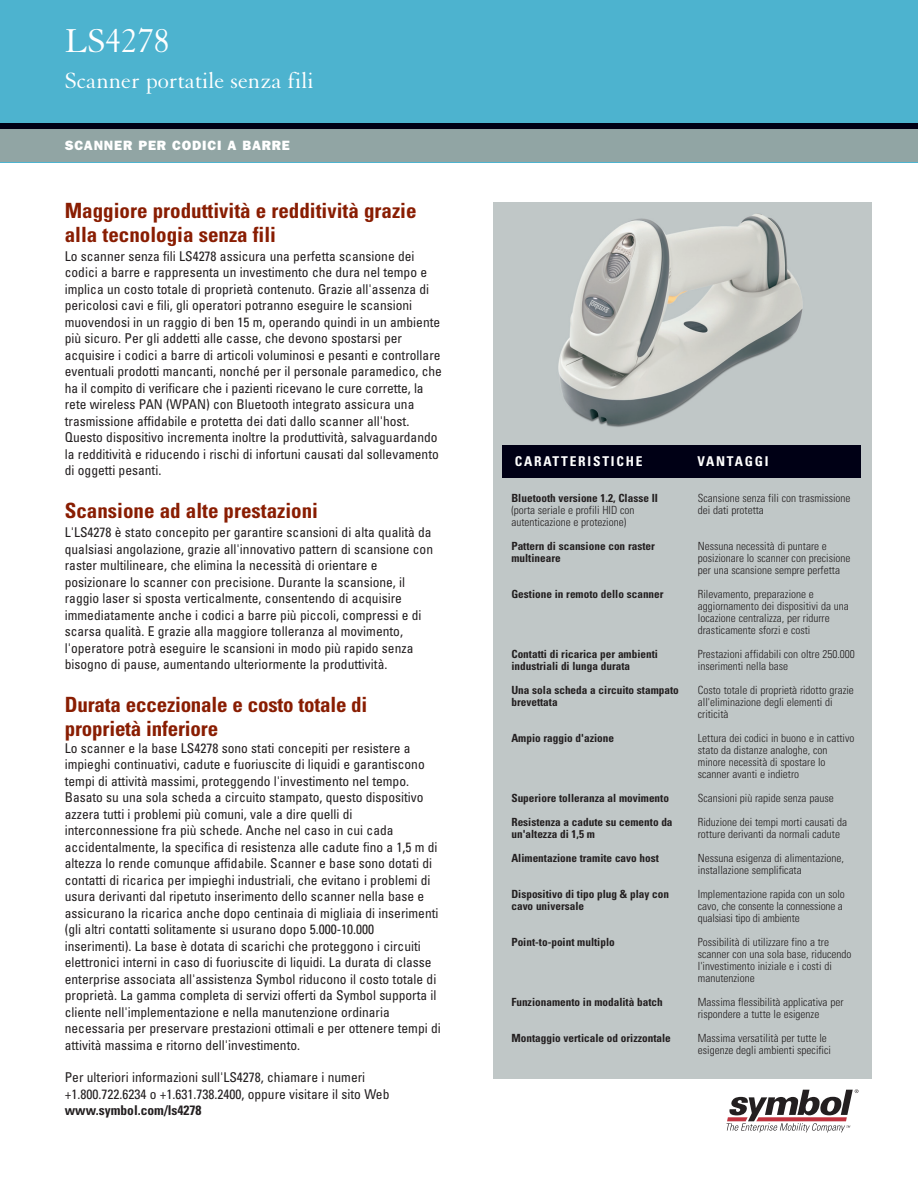
<style>
.page{position:relative;width:918px;height:1188px;background:#fff}
.page>*{position:absolute;margin:0;border:0;box-sizing:border-box;transform-origin:0 0}
.t1{font:36px "Granjon LT Std";color:#fff}
.t2{font:24px "Granjon LT Std";color:#fff}
.t3{font:700 condensed 21px/24px "Univers";color:#891d02}
.t4{font:condensed 13.5px/16.5px "Univers";color:#231f20}
.t5{font:700 condensed 13.5px "Univers";letter-spacing:.135em;color:#fff}
.t6{font:13.5px "ITC Franklin Gothic Std Hvy";letter-spacing:.06em;color:#fff}
.t7{font:700 condensed 13.5px "Univers";color:#231f20}
.t8{font:300 condensed 11.25px/12px "Univers";color:#231f20}
.t9{font:700 condensed 11.25px/12px "Univers";color:#231f20}
</style>
<div class="page">
<img style="left:493px;top:202px;width:378px;height:876px">
<div style="left:0;top:0;width:918px;height:162px;background:#4db3cf"></div>
<div style="left:502px;top:445px;width:359px;height:32px;background:#000015"></div>
<div style="left:0;top:126px;width:918px;height:36px;background:#91a5a4"></div>
<div style="left:0;top:123px;width:918px;height:5px;background:#000015"></div>
<svg style="left:727px;top:1089px;width:131px;height:43px"></svg>
<h1 class="t1" style="left:65px;top:26px;width:106px">LS4278</h1>
<h2 class="t2" style="left:65px;top:71px;width:251px">Scanner portatile senza fili</h2>
<p class="t6" style="left:65px;top:140px;width:227px">SCANNER PER CODICI A BARRE</p>
<h3 class="t3" style="left:65px;top:200px;width:353px">Maggiore produttività e redditività grazie alla tecnologia senza fili</h3>
<p class="t4" style="left:65px;top:249px;width:378px">Lo scanner senza fili LS4278 assicura una perfetta scansione dei codici a barre e rappresenta un investimento che dura nel tempo e implica un costo totale di proprietà contenuto. Grazie all'assenza di pericolosi cavi e fili, gli operatori potranno eseguire le scansioni muovendosi in un raggio di ben 15 m, operando quindi in un ambiente più sicuro. Per gli addetti alle casse, che devono spostarsi per acquisire i codici a barre di articoli voluminosi e pesanti e controllare eventuali prodotti mancanti, nonché per il personale paramedico, che ha il compito di verificare che i pazienti ricevano le cure corrette, la rete wireless PAN (WPAN) con Bluetooth integrato assicura una trasmissione affidabile e protetta dei dati dallo scanner all'host.<br>Questo dispositivo incrementa inoltre la produttività, salvaguardando la redditività e riducendo i rischi di infortuni causati dal sollevamento di oggetti pesanti.</p>
<h3 class="t3" style="left:65px;top:501px;width:255px">Scansione ad alte prestazioni</h3>
<p class="t4" style="left:65px;top:525px;width:370px">L'LS4278 è stato concepito per garantire scansioni di alta qualità da qualsiasi angolazione, grazie all'innovativo pattern di scansione con raster multilineare, che elimina la necessità di orientare e posizionare lo scanner con precisione. Durante la scansione, il raggio laser si sposta verticalmente, consentendo di acquisire immediatamente anche i codici a barre più piccoli, compressi e di scarsa qualità. E grazie alla maggiore tolleranza al movimento, l'operatore potrà eseguire le scansioni in modo più rapido senza bisogno di pause, aumentando ulteriormente la produttività.</p>
<h3 class="t3" style="left:65px;top:695px;width:304px">Durata eccezionale e costo totale di proprietà inferiore</h3>
<p class="t4" style="left:65px;top:741px;width:378px">Lo scanner e la base LS4278 sono stati concepiti per resistere a impieghi continuativi, cadute e fuoriuscite di liquidi e garantiscono tempi di attività massimi, proteggendo l'investimento nel tempo.<br>Basato su una sola scheda a circuito stampato, questo dispositivo azzera tutti i problemi più comuni, vale a dire quelli di interconnessione fra più schede. Anche nel caso in cui cada accidentalmente, la specifica di resistenza alle cadute fino a 1,5 m di altezza lo rende comunque affidabile. Scanner e base sono dotati di contatti di ricarica per impieghi industriali, che evitano i problemi di usura derivanti dal ripetuto inserimento dello scanner nella base e assicurano la ricarica anche dopo centinaia di migliaia di inserimenti (gli altri contatti solitamente si usurano dopo 5.000-10.000 inserimenti). La base è dotata di scarichi che proteggono i circuiti elettronici interni in caso di fuoriuscite di liquidi. La durata di classe enterprise associata all'assistenza Symbol riducono il costo totale di proprietà. La gamma completa di servizi offerti da Symbol supporta il cliente nell'implementazione e nella manutenzione ordinaria necessaria per preservare prestazioni ottimali e per ottenere tempi di attività massima e ritorno dell'investimento.</p>
<p class="t4" style="left:65px;top:1070px;width:326px">Per ulteriori informazioni sull'LS4278, chiamare i numeri +1.800.722.6234 o +1.631.738.2400, oppure visitare il sito Web</p>
<p class="t7" style="left:65px;top:1106px;width:138px">www.symbol.com/ls4278</p>
<p class="t5" style="left:515px;top:456px;width:129px">CARATTERISTICHE</p>
<p class="t5" style="left:697px;top:456px;width:73px">VANTAGGI</p>
<p class="t8" style="left:698px;top:493px;width:154px">Scansione senza fili con trasmissione dei dati protetta</p>
<p class="t8" style="left:698px;top:541px;width:154px">Nessuna necessità di puntare e posizionare lo scanner con precisione per una scansione sempre perfetta</p>
<p class="t8" style="left:698px;top:589px;width:152px">Rilevamento, preparazione e aggiornamento dei dispositivi da una locazione centralizza, per ridurre drasticamente sforzi e costi</p>
<p class="t8" style="left:698px;top:649px;width:159px">Prestazioni affidabili con oltre 250.000 inserimenti nella base</p>
<p class="t8" style="left:698px;top:685px;width:158px">Costo totale di proprietà ridotto grazie all'eliminazione degli elementi di criticità</p>
<p class="t8" style="left:698px;top:733px;width:158px">Lettura dei codici in buono e in cattivo stato da distanze analoghe, con minore necessità di spostare lo scanner avanti e indietro</p>
<p class="t8" style="left:698px;top:787px;width:151px;line-height:24px">Scansioni più rapide senza pause<br>Riduzione dei tempi morti causati da</p>
<p class="t8" style="left:698px;top:823px;width:148px;line-height:24px">rotture derivanti da normali cadute<br>Nessuna esigenza di alimentazione,</p>
<p class="t8" style="left:698px;top:859px;width:149px;line-height:24px">installazione semplificata<br>Implementazione rapida con un solo</p>
<p class="t8" style="left:698px;top:901px;width:147px">cavo, che consente la connessione a qualsiasi tipo di ambiente</p>
<p class="t8" style="left:698px;top:937px;width:155px">Possibilità di utilizzare fino a tre scanner con una sola base, riducendo l'investimento iniziale e i costi di manutenzione</p>
<p class="t8" style="left:698px;top:997px;width:147px">Massima flessibilità applicativa per rispondere a tutte le esigenze</p>
<p class="t8" style="left:698px;top:1033px;width:135px">Massima versatilità per tutte le esigenze degli ambienti specifici</p>
<p class="t9" style="left:511px;top:493px;width:148px">Bluetooth versione 1.2, Classe II</p>
<p class="t8" style="left:511px;top:505px;width:125px">(porta seriale e profili HID con autenticazione e protezione)</p>
<p class="t9" style="left:511px;top:541px;width:145px">Pattern di scansione con raster multineare</p>
<p class="t9" style="left:511px;top:589px;width:154px">Gestione in remoto dello scanner</p>
<p class="t9" style="left:511px;top:649px;width:148px">Contatti di ricarica per ambienti industriali di lunga durata</p>
<p class="t9" style="left:511px;top:685px;width:169px">Una sola scheda a circuito stampato brevettata</p>
<p class="t9" style="left:511px;top:733px;width:104px">Ampio raggio d'azione</p>
<p class="t9" style="left:511px;top:787px;width:163px;line-height:24px">Superiore tolleranza al movimento<br>Resistenza a cadute su cemento da</p>
<p class="t9" style="left:511px;top:823px;width:149px;line-height:24px">un'altezza di 1,5 m<br>Alimentazione tramite cavo host</p>
<p class="t9" style="left:511px;top:889px;width:159px">Dispositivo di tipo plug &amp; play con cavo universale</p>
<p class="t9" style="left:511px;top:937px;width:105px">Point-to-point multiplo</p>
<p class="t9" style="left:511px;top:997px;width:153px">Funzionamento in modalità batch</p>
<p class="t9" style="left:511px;top:1033px;width:161px">Montaggio verticale od orizzontale</p>
</div>
